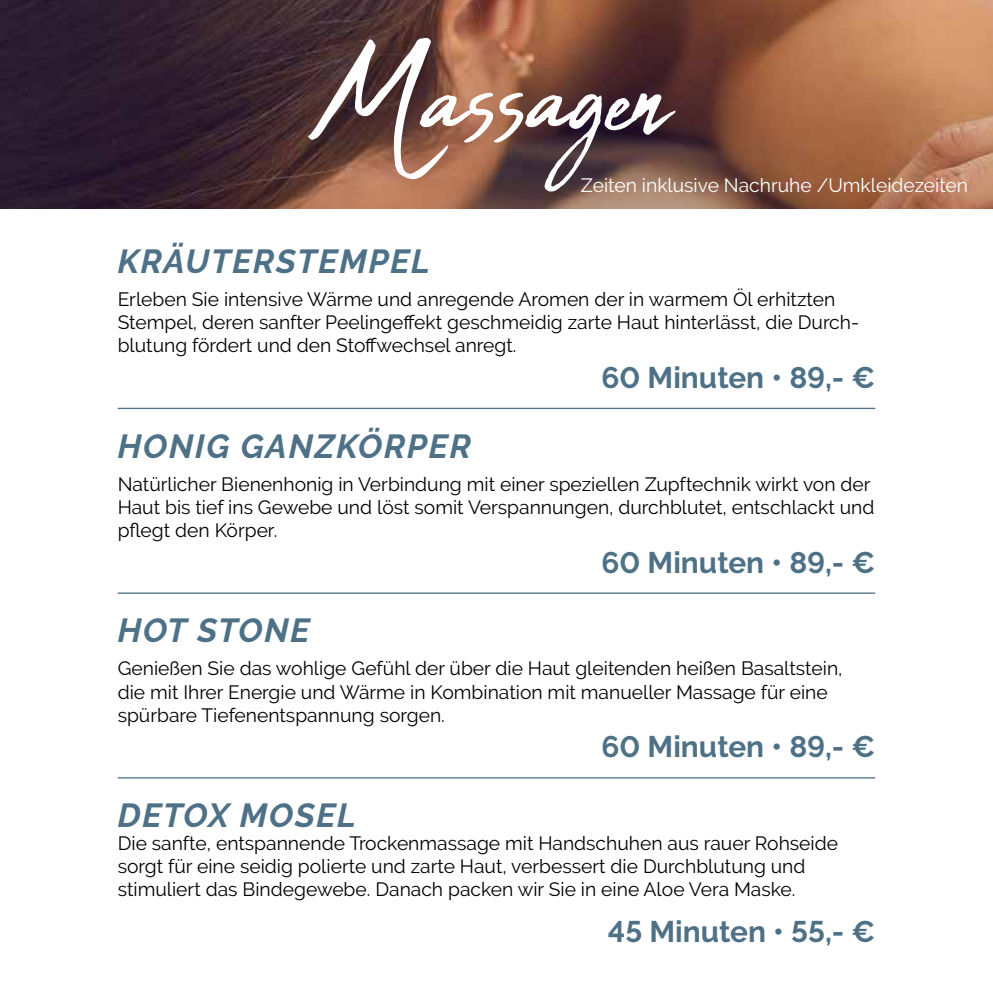
<style>
.page{position:relative;width:993px;height:993px;background:#fff}
.page>*{position:absolute;margin:0;border:0;box-sizing:border-box;transform-origin:0 0}
.t1{font:165.9px "Abuget";color:#fff}
.t2{font:italic 700 33.25px "Raleway";letter-spacing:.05em;color:#4e7187}
.t3{font:700 29.75px "Raleway";color:#4e7187}
.t4{font:19.25px/23.1px "Raleway";color:#000}
.t5{font:19.25px "Raleway";color:#fff}
</style>
<div class="page">
<img style="left:0;top:0;width:992px;height:208px">
<hr style="left:118px;top:407px;width:757px;height:2px;background:#4e7187">
<hr style="left:118px;top:592px;width:757px;height:1px;background:#4e7187">
<hr style="left:118px;top:777px;width:757px;height:1px;background:#4e7187">
<h1 class="t1" style="left:321px;top:2px;width:352px">Massagen</h1>
<p class="t5" style="left:580px;top:174px;width:388px">Zeiten inklusive Nachruhe /Umkleidezeiten</p>
<h2 class="t2" style="left:118px;top:242px;width:313px">KRÄUTERSTEMPEL</h2>
<p class="t4" style="left:118px;top:287px;width:742px">Erleben Sie intensive Wärme und anregende Aromen der in warmem Öl erhitzten<br>Stempel, deren sanfter Peelingeffekt geschmeidig zarte Haut hinterlässt, die Durch&shy;blutung fördert und den Stoffwechsel anregt.</p>
<h3 class="t3" style="left:601px;top:360px;width:275px">60 Minuten • 89,- €</h3>
<h2 class="t2" style="left:118px;top:426px;width:355px">HONIG GANZKÖRPER</h2>
<p class="t4" style="left:118px;top:472px;width:758px">Natürlicher Bienenhonig in Verbindung mit einer speziellen Zupftechnik wirkt von der<br>Haut bis tief ins Gewebe und löst somit Verspannungen, durchblutet, entschlackt und pflegt den Körper.</p>
<h3 class="t3" style="left:601px;top:545px;width:275px">60 Minuten • 89,- €</h3>
<h2 class="t2" style="left:118px;top:611px;width:193px">HOT STONE</h2>
<p class="t4" style="left:118px;top:656px;width:726px">Genießen Sie das wohlige Gefühl der über die Haut gleitenden heißen Basaltstein, die mit Ihrer Energie und Wärme in Kombination mit manueller Massage für eine spürbare Tiefenentspannung sorgen.</p>
<h3 class="t3" style="left:601px;top:729px;width:275px">60 Minuten • 89,- €</h3>
<h2 class="t2" style="left:118px;top:795px;width:240px">DETOX MOSEL</h2>
<p class="t4" style="left:118px;top:831px;width:721px">Die sanfte, entspannende Trockenmassage mit Handschuhen aus rauer Rohseide sorgt für eine seidig polierte und zarte Haut, verbessert die Durchblutung und stimuliert das Bindegewebe. Danach packen wir Sie in eine Aloe Vera Maske.</p>
<h3 class="t3" style="left:607px;top:914px;width:269px">45 Minuten • 55,- €</h3>
</div>
